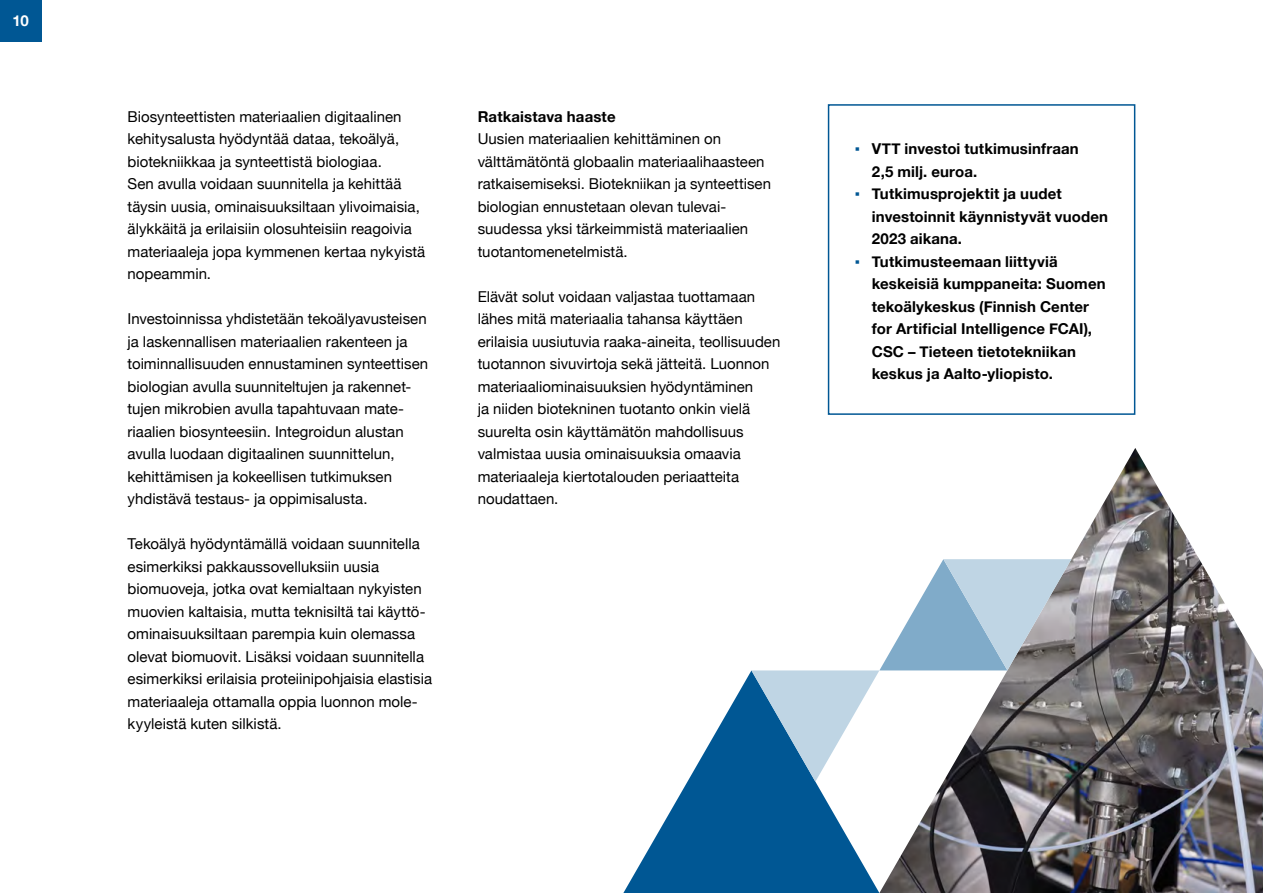
<style>
.page{position:relative;width:1263px;height:893px;background:#fff}
.page>*{position:absolute;margin:0;border:0;box-sizing:border-box;transform-origin:0 0}
.t1{font:15px/22.5px "Helvetica Neue";color:#000}
.t2{font:700 15px/22.5px "Helvetica Neue";letter-spacing:.01em;color:#000}
.t3{font:700 15px "Helvetica Neue";color:#fff}
.s1{font-family:"Arial";font-weight:400;color:#005794}
</style>
<div class="page">
<img style="left:879px;top:448px;width:384px;height:445px">
<div style="left:0;top:0;width:41px;height:41px;background:#005794"></div>
<svg style="left:623px;top:671px;width:256px;height:222px;fill:#005794"></svg>
<svg style="left:751px;top:559px;width:320px;height:223px"></svg>
<div style="left:828px;top:104px;width:307px;height:311px;border:2px solid #005794"></div>
<p class="t3" style="left:12px;top:9px;width:18px">10</p>
<p class="t1" style="left:128px;top:106px;width:299px">Biosynteettisten materiaalien digitaalinen kehitysalusta hyödyntää dataa, tekoälyä, biotekniikkaa ja synteettistä biologiaa.<br>Sen avulla voidaan suunnitella ja kehittää täysin uusia, ominaisuuksiltaan ylivoimaisia, älykkäitä ja erilaisiin olosuhteisiin reagoivia materiaaleja jopa kymmenen kertaa nykyistä nopeammin.</p>
<p class="t1" style="left:128px;top:308px;width:302px">Investoinnissa yhdistetään tekoälyavusteisen ja laskennallisen materiaalien rakenteen ja toiminnallisuuden ennustaminen synteettisen biologian avulla suunniteltujen ja rakennet&shy;tujen mikrobien avulla tapahtuvaan mate&shy;riaalien biosynteesiin. Integroidun alustan avulla luodaan digitaalinen suunnittelun, kehittämisen ja kokeellisen tutkimuksen yhdistävä testaus- ja oppimisalusta.</p>
<p class="t1" style="left:128px;top:533px;width:306px">Tekoälyä hyödyntämällä voidaan suunnitella esimerkiksi pakkaussovelluksiin uusia biomuoveja, jotka ovat kemialtaan nykyisten muovien kaltaisia, mutta teknisiltä tai käyttö&shy;ominaisuuksiltaan parempia kuin olemassa olevat biomuovit. Lisäksi voidaan suunnitella esimerkiksi erilaisia proteiinipohjaisia elastisia materiaaleja ottamalla oppia luonnon mole&shy;kyyleistä kuten silkistä.</p>
<p class="t2" style="left:478px;top:105px;width:139px">Ratkaistava haaste</p>
<p class="t1" style="left:478px;top:128px;width:295px">Uusien materiaalien kehittäminen on välttämätöntä globaalin materiaalihaasteen ratkaisemiseksi. Biotekniikan ja synteettisen biologian ennustetaan olevan tulevai&shy;suudessa yksi tärkeimmistä materiaalien tuotantomenetelmistä.</p>
<p class="t1" style="left:478px;top:286px;width:304px">Elävät solut voidaan valjastaa tuottamaan lähes mitä materiaalia tahansa käyttäen erilaisia uusiutuvia raaka-aineita, teollisuuden tuotannon sivuvirtoja sekä jätteitä. Luonnon materiaaliominaisuuksien hyödyntäminen<br>ja niiden biotekninen tuotanto onkin vielä suurelta osin käyttämätön mahdollisuus valmistaa uusia ominaisuuksia omaavia materiaaleja kiertotalouden periaatteita noudattaen.</p>
<p class="t2" style="left:872px;top:138px;width:208px;text-indent:-17px"><span class="s1">▪</span> VTT investoi tutkimusinfraan<br>2,5 milj. euroa.</p>
<p class="t2" style="left:872px;top:183px;width:238px;text-indent:-17px"><span class="s1">▪</span> Tutkimusprojektit ja uudet investoinnit käynnistyvät vuoden<br>2023 aikana.</p>
<p class="t2" style="left:872px;top:251px;width:235px;text-indent:-17px"><span class="s1">▪</span> Tutkimusteemaan liittyviä keskeisiä kumppaneita: Suomen tekoälykeskus (Finnish Center for Artificial Intelligence FCAI),<br>CSC – Tieteen tietotekniikan keskus ja Aalto-yliopisto.</p>
</div>
